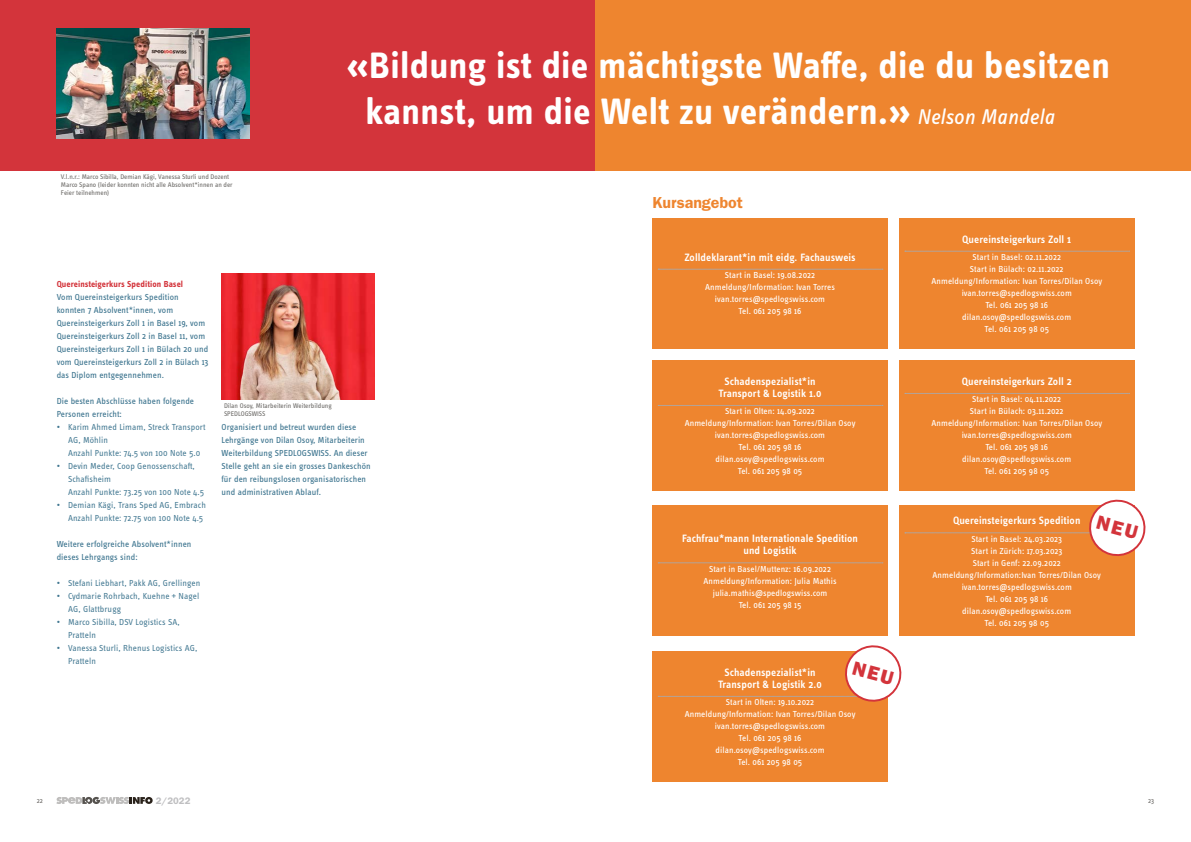
<style>
.page{position:relative;width:1191px;height:842px;background:#fff}
.page>*{position:absolute;margin:0;border:0;box-sizing:border-box;transform-origin:0 0}
.t1{font:700 38px/45.6px "Info Text Pro";letter-spacing:.01em;color:#fff}
.t2{font:600 16px "Franklin Gothic";color:#ee852f}
.t3{font:600 11px/12px "Info Text Pro";letter-spacing:.01em;color:#fff;text-align:center}
.t4{font:600 9.5px "Franklin Gothic";color:#bfbfc1}
.t5{font:9px/12px "Info Text Pro";letter-spacing:.01em;color:#fff;text-align:center}
.t6{font:9px/13px "Info Text Pro";letter-spacing:.01em;color:#3f7690}
.t7{font:9px/13px "Info Text Pro";letter-spacing:.01em;color:#3f7690}
.t8{font:700 9px "Info Text Pro";letter-spacing:.01em;color:#d3343b}
.t9{font:7px/8px "Info Text Pro";color:#72706d}
.s1{font-weight:400;font-style:italic;font-size:22px}
</style>
<div class="page">
<svg style="left:56px;top:797px;width:97px;height:7px"></svg>
<div style="left:0;top:0;width:595px;height:170px;background:#d3343b"></div>
<img style="left:221px;top:274px;width:153px;height:125px">
<div style="left:595px;top:0;width:596px;height:171px;background:#ee852f"></div>
<img style="left:57px;top:28px;width:193px;height:111px">
<div style="left:652px;top:218px;width:235px;height:130px;background:#ee852f"></div>
<svg style="left:658px;top:269px;width:225px;height:1px"></svg>
<div style="left:899px;top:218px;width:235px;height:130px;background:#ee852f"></div>
<svg style="left:905px;top:251px;width:224px;height:1px"></svg>
<div style="left:652px;top:360px;width:235px;height:130px;background:#ee852f"></div>
<svg style="left:658px;top:405px;width:225px;height:1px"></svg>
<div style="left:899px;top:360px;width:235px;height:130px;background:#ee852f"></div>
<svg style="left:905px;top:393px;width:224px;height:1px"></svg>
<div style="left:652px;top:506px;width:235px;height:130px;background:#ee852f"></div>
<svg style="left:658px;top:563px;width:225px;height:1px"></svg>
<div style="left:899px;top:506px;width:235px;height:130px;background:#ee852f"></div>
<div style="left:652px;top:651px;width:235px;height:130px;background:#ee852f"></div>
<svg style="left:658px;top:645px;width:244px;height:59px"></svg>
<svg style="left:905px;top:499px;width:241px;height:59px"></svg>
<p class="t9" style="left:61px;top:172px;width:173px">V.l.n.r.: Marco Sibilla, Demian Kägi, Vanessa Sturli und Dozent<br>Marco Spano (leider konnten nicht alle Absolvent*innen an der<br>Feier teilnehmen)</p>
<h1 class="t1" style="left:365px;top:42px;width:746px;text-indent:-19px">«Bildung ist die mächtigste Waffe, die du besitzen kannst, um die Welt zu verändern.» <span class="s1">Nelson Mandela</span></h1>
<h2 class="t2" style="left:652px;top:193px;width:92px">Kursangebot</h2>
<p class="t8" style="left:57px;top:278px;width:128px">Quereinsteigerkurs Spedition Basel</p>
<p class="t6" style="left:57px;top:290px;width:153px">Vom Quereinsteigerkurs Spedition konnten 7 Absolvent*innen, vom Quereinsteigerkurs Zoll 1 in Basel 19, vom Quereinsteigerkurs Zoll 2 in Basel 11, vom Quereinsteigerkurs Zoll 1 in Bülach 20 und vom Quereinsteigerkurs Zoll 2 in Bülach 13 das Diplom entgegennehmen.</p>
<p class="t6" style="left:57px;top:394px;width:139px">Die besten Abschlüsse haben folgende<br>Personen erreicht:</p>
<p class="t7" style="left:68px;top:420px;width:139px;text-indent:-11px">• Karim Ahmed Limam, Streck Transport<br>AG, Möhlin<br>Anzahl Punkte: 74.5 von 100 Note 5.0</p>
<p class="t7" style="left:68px;top:459px;width:137px;text-indent:-11px">• Devin Meder, Coop Genossenschaft,<br>Schafisheim<br>Anzahl Punkte: 73.25 von 100 Note 4.5</p>
<p class="t7" style="left:68px;top:498px;width:139px;text-indent:-11px">• Demian Kägi, Trans Sped AG, Embrach<br>Anzahl Punkte: 72.75 von 100 Note 4.5</p>
<p class="t6" style="left:57px;top:537px;width:136px">Weitere erfolgreiche Absolvent*innen dieses Lehrgangs sind:</p>
<p class="t7" style="left:57px;top:576px;width:145px">• Stefani Liebhart, Pakk AG, Grellingen</p>
<p class="t7" style="left:68px;top:589px;width:133px;text-indent:-11px">• Cydmarie Rohrbach, Kuehne + Nagel<br>AG, Glattbrugg</p>
<p class="t7" style="left:68px;top:615px;width:113px;text-indent:-11px">• Marco Sibilla, DSV Logistics SA,<br>Pratteln</p>
<p class="t7" style="left:68px;top:641px;width:131px;text-indent:-11px">• Vanessa Sturli, Rhenus Logistics AG,<br>Pratteln</p>
<p class="t9" style="left:224px;top:401px;width:109px">Dilan Osoy, Mitarbeiterin Weiterbildung<br>SPEDLOGSWISS</p>
<p class="t6" style="left:222px;top:420px;width:151px">Organisiert und betreut wurden diese Lehrgänge von Dilan Osoy, Mitarbeiterin Weiterbildung SPEDLOGSWISS. An dieser Stelle geht an sie ein grosses Dankeschön für den reibungslosen organisatorischen und administrativen Ablauf.</p>
<p class="t3" style="left:684px;top:251px;width:173px">Zolldeklarant*in mit eidg. Fachausweis</p>
<p class="t5" style="left:705px;top:269px;width:131px">Start in Basel: 19.08.2022<br>Anmeldung/Information: Ivan Torres ivan.torres@spedlogswiss.com<br>Tel. 061 205 98 16</p>
<p class="t3" style="left:718px;top:375px;width:104px">Schadenspezialist*in<br>Transport &amp; Logistik 1.0</p>
<p class="t5" style="left:685px;top:405px;width:172px">Start in Olten: 14.09.2022<br>Anmeldung/Information: Ivan Torres/Dilan Osoy ivan.torres@spedlogswiss.com<br>Tel. 061 205 98 16 dilan.osoy@spedlogswiss.com<br>Tel. 061 205 98 05</p>
<p class="t3" style="left:682px;top:532px;width:177px">Fachfrau*mann Internationale Spedition und Logistik</p>
<p class="t5" style="left:703px;top:563px;width:135px">Start in Basel/Muttenz: 16.09.2022<br>Anmeldung/Information: Julia Mathis julia.mathis@spedlogswiss.com<br>Tel. 061 205 98 15</p>
<p class="t3" style="left:718px;top:666px;width:105px">Schadenspezialist*in<br>Transport &amp; Logistik 2.0</p>
<p class="t5" style="left:685px;top:696px;width:172px">Start in Olten: 19.10.2022<br>Anmeldung/Information: Ivan Torres/Dilan Osoy ivan.torres@spedlogswiss.com<br>Tel. 061 205 98 16 dilan.osoy@spedlogswiss.com<br>Tel. 061 205 98 05</p>
<p class="t3" style="left:962px;top:233px;width:110px">Quereinsteigerkurs Zoll 1</p>
<p class="t5" style="left:931px;top:251px;width:172px">Start in Basel: 02.11.2022<br>Start in Bülach: 02.11.2022<br>Anmeldung/Information: Ivan Torres/Dilan Osoy ivan.torres@spedlogswiss.com<br>Tel. 061 205 98 16 dilan.osoy@spedlogswiss.com<br>Tel. 061 205 98 05</p>
<p class="t3" style="left:961px;top:375px;width:111px">Quereinsteigerkurs Zoll 2</p>
<p class="t5" style="left:931px;top:393px;width:172px">Start in Basel: 04.11.2022<br>Start in Bülach: 03.11.2022<br>Anmeldung/Information: Ivan Torres/Dilan Osoy ivan.torres@spedlogswiss.com<br>Tel. 061 205 98 16 dilan.osoy@spedlogswiss.com<br>Tel. 061 205 98 05</p>
<p class="t3" style="left:953px;top:514px;width:129px">Quereinsteigerkurs Spedition</p>
<p class="t5" style="left:932px;top:533px;width:170px">Start in Basel: 24.03.2023<br>Start in Zürich: 17.03.2023<br>Start in Genf: 22.09.2022<br>Anmeldung/Information:Ivan Torres/Dilan Osoy ivan.torres@spedlogswiss.com<br>Tel. 061 205 98 16 dilan.osoy@spedlogswiss.com<br>Tel. 061 205 98 05</p>
<p class="t9" style="left:37px;top:797px;width:8px">22</p>
<p class="t4" style="left:156px;top:795px;width:36px">2/2022</p>
<p class="t9" style="left:1148px;top:796px;width:8px">23</p>
</div>
